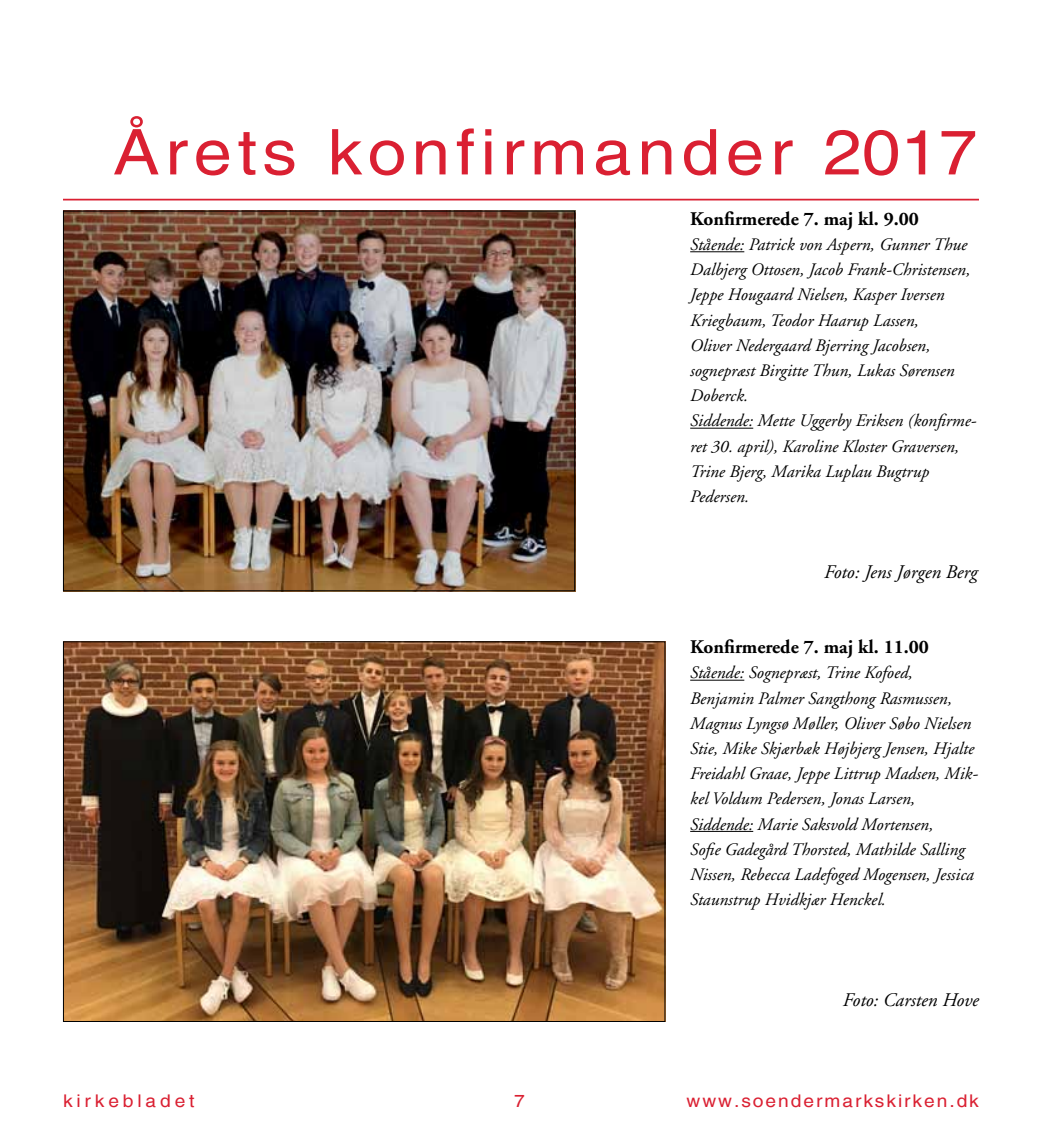
<style>
.page{position:relative;width:1042px;height:1141px;background:#fff}
.page>*{position:absolute;margin:0;border:0;box-sizing:border-box;transform-origin:0 0}
.t1{font:63px "Helvetica";letter-spacing:.08em;color:#da2032;scale:1.1 1}
.t2{font:700 19.25px "Adobe Garamond";color:#000}
.t3{font:italic 19.25px "Adobe Garamond";color:#000}
.t4{font:italic 17.5px/25.2px "Adobe Garamond";color:#000}
.t5{font:17.5px "Helvetica";letter-spacing:.1em;color:#da2032;scale:1.1 1}
.t6{font:17.5px "Helvetica";letter-spacing:.2em;color:#da2032;scale:1.1 1}
</style>
<div class="page">
<hr style="left:63px;top:199px;width:916px;height:1px;background:#da2032">
<hr style="left:690px;top:251px;width:54px;height:1px;background:#000">
<hr style="left:690px;top:428px;width:63px;height:1px;background:#000">
<hr style="left:690px;top:680px;width:54px;height:1px;background:#000">
<hr style="left:690px;top:831px;width:63px;height:1px;background:#000">
<img style="left:65px;top:213px;width:508px;height:376px">
<img style="left:65px;top:643px;width:598px;height:377px">
<h1 class="t1" style="left:113px;top:116px;width:787px">Årets konfirmander 2017</h1>
<p class="t2" style="left:690px;top:208px;width:230px">Konfirmerede 7. maj kl. 9.00</p>
<p class="t4" style="left:690px;top:232px;width:288px">Stående: Patrick von Aspern, Gunner Thue Dalbjerg Ottosen, Jacob Frank-Christensen, Jeppe Hougaard Nielsen, Kasper Iversen Kriegbaum, Teodor Haarup Lassen,<br>Oliver Nedergaard Bjerring Jacobsen, sognepræst Birgitte Thun, Lukas Sørensen Doberck.<br>Siddende: Mette Uggerby Eriksen (konfirme&shy;ret 30. april), Karoline Kloster Graversen, Trine Bjerg, Marika Luplau Bugtrup Pedersen.</p>
<p class="t3" style="left:824px;top:561px;width:155px">Foto: Jens Jørgen Berg</p>
<p class="t2" style="left:690px;top:637px;width:240px">Konfirmerede 7. maj kl. 11.00</p>
<p class="t4" style="left:690px;top:661px;width:289px">Stående: Sognepræst, Trine Kofoed, Benjamin Palmer Sangthong Rasmussen, Magnus Lyngsø Møller, Oliver Søbo Nielsen Stie, Mike Skjærbæk Højbjerg Jensen, Hjalte Freidahl Graae, Jeppe Littrup Madsen, Mik&shy;kel Voldum Pedersen, Jonas Larsen, Siddende: Marie Saksvold Mortensen,<br>Sofie Gadegård Thorsted, Mathilde Salling Nissen, Rebecca Ladefoged Mogensen, Jessica Staunstrup Hvidkjær Henckel.</p>
<p class="t3" style="left:843px;top:990px;width:138px">Foto: Carsten Hove</p>
<p class="t6" style="left:63px;top:1090px;width:121px">kirkebladet</p>
<p class="t5" style="left:514px;top:1090px;width:11px">7</p>
<p class="t5" style="left:686px;top:1090px;width:267px">www.soendermarkskirken.dk</p>
</div>
